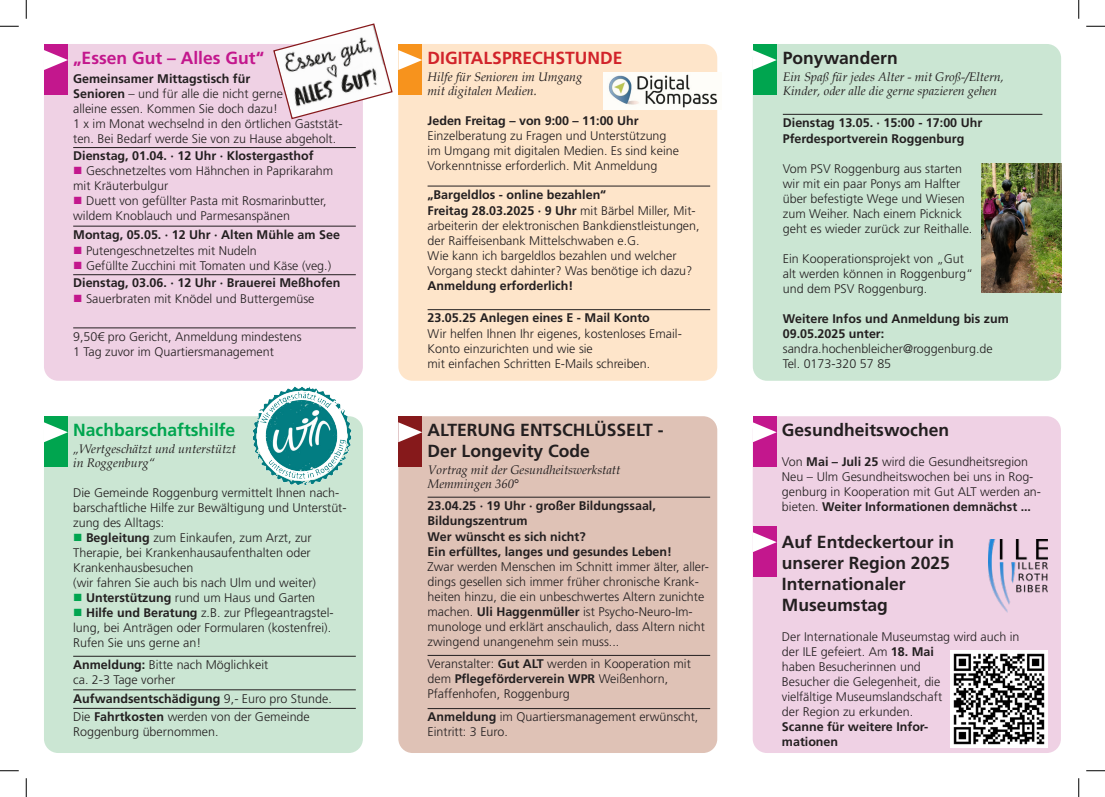
<style>
.page{position:relative;width:1105px;height:797px;background:#fff}
.page>*{position:absolute;margin:0;border:0;box-sizing:border-box;transform-origin:0 0}
.t1{font:700 17.5px/21px "Frutiger LT Pro";color:#231f20}
.t2{font:700 17.5px "Frutiger LT Pro";color:#00a54f}
.t3{font:700 17.5px "Frutiger LT Pro";color:#d1232a}
.t4{font:700 17.5px "Frutiger LT Pro";color:#c3178d}
.t5{font:300 12.5px/15px "Frutiger LT Pro";color:#231f20}
.t6{font:700 12.5px/15.4px "Frutiger LT Pro";color:#231f20}
.t7{font:italic 12.5px/13.8px "Book Antiqua";color:#231f20}
.s1{font-weight:700}
.s2{color:#c3178d}
.s3{color:#00a54f}
</style>
<div class="page">
<div style="left:44px;top:44px;width:319px;height:337px;background:#efd1e4;border-radius:14px"></div>
<div style="left:753px;top:44px;width:308px;height:337px;background:#cbe6d3;border-radius:14px"></div>
<div style="left:753px;top:44px;width:24px;height:50px;background:#00a54f"></div>
<svg style="left:753px;top:50px;width:24px;height:20px"></svg>
<div style="left:398px;top:44px;width:319px;height:337px;background:#fee5ca;border-radius:14px"></div>
<div style="left:44px;top:416px;width:319px;height:337px;background:#cbe6d3;border-radius:14px"></div>
<hr style="left:73px;top:656px;width:283px;height:1px;background:#231f20">
<hr style="left:73px;top:689px;width:283px;height:1px;background:#231f20">
<hr style="left:73px;top:708px;width:283px;height:1px;background:#231f20">
<hr style="left:428px;top:186px;width:282px;height:1px;background:#231f20">
<hr style="left:428px;top:309px;width:282px;height:1px;background:#231f20">
<hr style="left:73px;top:147px;width:283px;height:1px;background:#231f20">
<hr style="left:73px;top:226px;width:283px;height:1px;background:#231f20">
<hr style="left:73px;top:274px;width:283px;height:1px;background:#231f20">
<hr style="left:73px;top:327px;width:283px;height:1px;background:#231f20">
<img style="left:252px;top:386px;width:99px;height:99px">
<img style="left:604px;top:73px;width:114px;height:36px">
<svg style="left:273px;top:23px;width:149px;height:97px"></svg>
<div style="left:44px;top:416px;width:24px;height:50px;background:#00a54f"></div>
<svg style="left:44px;top:422px;width:24px;height:20px"></svg>
<div style="left:753px;top:416px;width:308px;height:337px;background:#efd1e4;border-radius:14px"></div>
<div style="left:753px;top:416px;width:24px;height:50px;background:#c3178d"></div>
<svg style="left:753px;top:422px;width:24px;height:20px"></svg>
<hr style="left:783px;top:114px;width:259px;height:1px;background:#231f20">
<img style="left:981px;top:164px;width:80px;height:128px">
<div style="left:398px;top:416px;width:319px;height:337px;background:#dfc2b6;border-radius:14px"></div>
<hr style="left:428px;top:497px;width:282px;height:1px;background:#231f20">
<hr style="left:428px;top:655px;width:282px;height:1px;background:#231f20">
<hr style="left:428px;top:708px;width:282px;height:1px;background:#231f20">
<div style="left:398px;top:416px;width:24px;height:50px;background:#86191b"></div>
<svg style="left:398px;top:422px;width:24px;height:20px"></svg>
<img style="left:988px;top:539px;width:59px;height:73px">
<img style="left:950px;top:650px;width:98px;height:97px">
<div style="left:753px;top:526px;width:24px;height:50px;background:#c3178d"></div>
<svg style="left:753px;top:532px;width:24px;height:20px"></svg>
<div style="left:44px;top:44px;width:24px;height:50px;background:#c3178d"></div>
<svg style="left:44px;top:50px;width:24px;height:20px"></svg>
<svg style="left:0;top:25px;width:19px;height:2px"></svg>
<svg style="left:1086px;top:25px;width:19px;height:2px"></svg>
<svg style="left:0;top:770px;width:19px;height:1px"></svg>
<svg style="left:1086px;top:770px;width:19px;height:1px"></svg>
<svg style="left:25px;top:0;width:2px;height:19px"></svg>
<svg style="left:25px;top:778px;width:2px;height:19px"></svg>
<svg style="left:1078px;top:0;width:1px;height:19px"></svg>
<svg style="left:1078px;top:778px;width:1px;height:19px"></svg>
<h1 class="t4" style="left:73px;top:48px;width:192px">„Essen Gut – Alles Gut“</h1>
<p class="t5" style="left:73px;top:71px;width:271px"><span class="s1">Gemeinsamer Mittagstisch für<br>Senioren</span> – und für alle die nicht gerne<br>alleine essen. Kommen Sie doch dazu!<br>1 x im Monat wechselnd in den örtlichen Gaststät&shy;ten. Bei Bedarf werde Sie von zu Hause abgeholt.</p>
<p class="t6" style="left:73px;top:148px;width:242px">Dienstag, 01.04. · 12 Uhr · Klostergasthof</p>
<p class="t5" style="left:73px;top:163px;width:262px"><span class="s2">■</span> Geschnetzeltes vom Hähnchen in Paprikarahm mit Kräuterbulgur</p>
<p class="t5" style="left:73px;top:193px;width:255px"><span class="s2">■</span> Duett von gefüllter Pasta mit Rosmarinbutter, wildem Knoblauch und Parmesanspänen</p>
<p class="t6" style="left:73px;top:227px;width:268px">Montag, 05.05. · 12 Uhr · Alten Mühle am See</p>
<p class="t5" style="left:73px;top:243px;width:185px"><span class="s2">■</span> Putengeschnetzeltes mit Nudeln</p>
<p class="t5" style="left:73px;top:257px;width:269px;line-height:17.5px"><span class="s2">■</span> Gefüllte Zucchini mit Tomaten und Käse (veg.)<br><span class="s1">Dienstag, 03.06. · 12 Uhr · Brauerei Meßhofen</span></p>
<p class="t5" style="left:73px;top:292px;width:243px"><span class="s2">■</span> Sauerbraten mit Knödel und Buttergemüse</p>
<p class="t5" style="left:73px;top:329px;width:230px">9,50€ pro Gericht, Anmeldung mindestens<br>1 Tag zuvor im Quartiersmanagement</p>
<h1 class="t2" style="left:73px;top:420px;width:164px">Nachbarschaftshilfe</h1>
<p class="t7" style="left:73px;top:441px;width:164px">„Wertgeschätzt und unterstützt in Roggenburg“</p>
<p class="t5" style="left:73px;top:485px;width:275px">Die Gemeinde Roggenburg vermittelt Ihnen nach&shy;barschaftliche Hilfe zur Bewältigung und Unterstüt&shy;zung des Alltags:</p>
<p class="t5" style="left:73px;top:530px;width:244px"><span class="s3">■</span> <span class="s1">Begleitung</span> zum Einkaufen, zum Arzt, zur Therapie, bei Krankenhausaufenthalten oder Krankenhausbesuchen<br>(wir fahren Sie auch bis nach Ulm und weiter)</p>
<p class="t5" style="left:73px;top:590px;width:244px"><span class="s3">■</span> <span class="s1">Unterstützung</span> rund um Haus und Garten</p>
<p class="t5" style="left:73px;top:605px;width:262px"><span class="s3">■</span> <span class="s1">Hilfe und Beratung</span> z.B. zur Pflegeantragstel&shy;lung, bei Anträgen oder Formularen (kostenfrei).<br>Rufen Sie uns gerne an!</p>
<p class="t5" style="left:73px;top:657px;width:197px"><span class="s1">Anmeldung:</span> Bitte nach Möglichkeit ca. 2-3 Tage vorher</p>
<p class="t5" style="left:73px;top:689px;width:260px;line-height:18.5px"><span class="s1">Aufwandsentschädigung</span> 9,- Euro pro Stunde.<br>Die <span class="s1">Fahrtkosten</span> werden von der Gemeinde</p>
<p class="t5" style="left:73px;top:724px;width:147px">Roggenburg übernommen.</p>
<h1 class="t3" style="left:428px;top:48px;width:197px">DIGITALSPRECHSTUNDE</h1>
<p class="t7" style="left:428px;top:69px;width:156px">Hilfe für Senioren im Umgang mit digitalen Medien.</p>
<p class="t6" style="left:428px;top:112px;width:212px">Jeden Freitag – von 9:00 – 11:00 Uhr</p>
<p class="t5" style="left:428px;top:128px;width:253px">Einzelberatung zu Fragen und Unterstützung im Umgang mit digitalen Medien. Es sind keine<br>Vorkenntnisse erforderlich. Mit Anmeldung</p>
<p class="t5" style="left:428px;top:187px;width:274px"><span class="s1">„Bargeldlos - online bezahlen“<br>Freitag 28.03.2025 · 9 Uhr</span> mit Bärbel Miller, Mit&shy;arbeiterin der elektronischen Bankdienstleistungen, der Raiffeisenbank Mittelschwaben e.G.<br>Wie kann ich bargeldlos bezahlen und welcher Vorgang steckt dahinter? Was benötige ich dazu?</p>
<p class="t6" style="left:428px;top:278px;width:147px">Anmeldung erforderlich!</p>
<p class="t6" style="left:428px;top:310px;width:224px">23.05.25 Anlegen eines E - Mail Konto</p>
<p class="t5" style="left:428px;top:327px;width:256px">Wir helfen Ihnen Ihr eigenes, kostenloses Email-<br>Konto einzurichten und wie sie<br>mit einfachen Schritten E-Mails schreiben.</p>
<h1 class="t1" style="left:428px;top:420px;width:237px">ALTERUNG ENTSCHLÜSSELT -<br>Der Longevity Code</h1>
<p class="t7" style="left:428px;top:462px;width:194px">Vortrag mit der Gesundheitswerkstatt<br>Memmingen 360°</p>
<p class="t6" style="left:428px;top:498px;width:246px">23.04.25 · 19 Uhr · großer Bildungssaal,<br>Bildungszentrum<br>Wer wünscht es sich nicht?<br>Ein erfülltes, langes und gesundes Leben!</p>
<p class="t5" style="left:428px;top:559px;width:283px">Zwar werden Menschen im Schnitt immer älter, aller&shy;dings gesellen sich immer früher chronische Krank&shy;heiten hinzu, die ein unbeschwertes Altern zunichte machen. <span class="s1">Uli Haggenmüller</span> ist Psycho-Neuro-Im&shy;munologe und erklärt anschaulich, dass Altern nicht zwingend unangenehm sein muss...</p>
<p class="t5" style="left:428px;top:656px;width:265px">Veranstalter: <span class="s1">Gut ALT</span> werden in Kooperation mit dem <span class="s1">Pflegeförderverein WPR</span> Weißenhorn,<br>Pfaffenhofen, Roggenburg</p>
<p class="t5" style="left:428px;top:709px;width:272px"><span class="s1">Anmeldung</span> im Quartiersmanagement erwünscht,<br>Eintritt: 3 Euro.</p>
<h1 class="t1" style="left:783px;top:48px;width:117px">Ponywandern</h1>
<p class="t7" style="left:783px;top:69px;width:223px">Ein Spaß für jedes Alter - mit Groß-/Eltern,<br>Kinder, oder alle die gerne spazieren gehen</p>
<p class="t6" style="left:783px;top:115px;width:201px;line-height:16.1px">Dienstag 13.05. · 15:00 - 17:00 Uhr<br>Pferdesportverein Roggenburg</p>
<p class="t5" style="left:783px;top:161px;width:191px">Vom PSV Roggenburg aus starten wir mit ein paar Ponys am Halfter über befestigte Wege und Wiesen zum Weiher. Nach einem Picknick geht es wieder zurück zur Reithalle.</p>
<p class="t5" style="left:783px;top:251px;width:192px">Ein Kooperationsprojekt von „Gut alt werden können in Roggenburg“ und dem PSV Roggenburg.</p>
<p class="t6" style="left:783px;top:311px;width:227px;line-height:15px">Weitere Infos und Anmeldung bis zum<br>09.05.2025 unter:</p>
<p class="t5" style="left:783px;top:341px;width:211px">sandra.hochenbleicher@roggenburg.de<br>Tel. 0173-320 57 85</p>
<h1 class="t1" style="left:782px;top:420px;width:169px">Gesundheitswochen</h1>
<p class="t5" style="left:782px;top:454px;width:261px">Von <span class="s1">Mai – Juli 25</span> wird die Gesundheitsregion Neu – Ulm Gesundheitswochen bei uns in Rog&shy;genburg in Kooperation mit Gut ALT werden an&shy;bieten. <span class="s1">Weiter Informationen demnächst ...</span></p>
<h1 class="t1" style="left:782px;top:531px;width:174px">Auf Entdeckertour in unserer Region 2025<br>Internationaler<br>Museumstag</h1>
<p class="t5" style="left:782px;top:628px;width:239px">Der Internationale Museumstag wird auch in der ILE gefeiert. Am <span class="s1">18. Mai<br></span>haben Besucherinnen und<br>Besucher die Gelegenheit, die<br>vielfältige Museumslandschaft<br>der Region zu erkunden.</p>
<p class="t6" style="left:782px;top:718px;width:148px;line-height:15px">Scanne für weitere Infor&shy;mationen</p>
</div>
